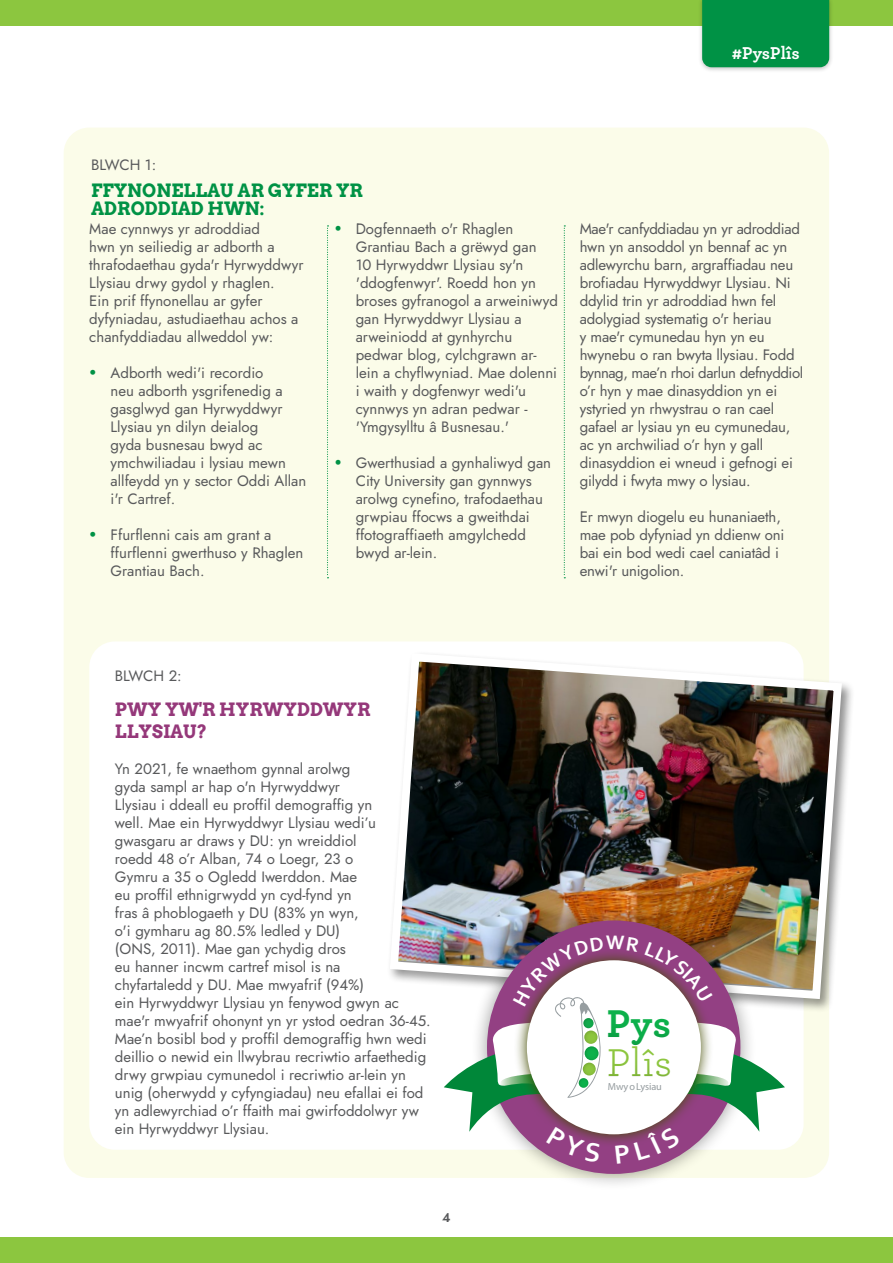
<style>
.page{position:relative;width:893px;height:1263px;background:#fff}
.page>*{position:absolute;margin:0;border:0;box-sizing:border-box;transform-origin:0 0}
.t1{font:40.65px "Archer Pro";color:#8dc63f}
.t2{font:700 40.65px "Archer Pro";color:#0db14b}
.t3{font:700 18px/18px "Arvo";color:#009245}
.t4{font:700 18px/22.5px "Arvo";color:#95387a}
.t5{font:700 18px "Archer Pro";color:#fff}
.t6{font:15px/18px "Jost";color:#58595b}
.t7{font:600 12.75px "Jost";color:#58595b}
.t8{font:500 10.2px "Sweet Sans Pro";letter-spacing:-.015em;color:#969da0}
.s1{font-family:"Arvo";font-weight:700;color:#009245}
</style>
<div class="page">
<div style="left:0;top:0;width:893px;height:26px;background:#8cc63f"></div>
<div style="left:0;top:1237px;width:893px;height:26px;background:#8cc63f"></div>
<div style="left:698px;top:0;width:136px;height:73px;background:#000;opacity:.24"></div>
<div style="left:702px;top:0;width:127px;height:67px;background:#009245"></div>
<div style="left:64px;top:128px;width:765px;height:1050px;background:#fbfce9;border-radius:26px"></div>
<div style="left:89px;top:641px;width:715px;height:509px;background:#fff;border-radius:26px"></div>
<div style="left:387px;top:650px;width:469px;height:363px;background:#000;opacity:.45"></div>
<img style="left:387px;top:649px;width:459px;height:354px">
<svg style="left:327px;top:225px;width:1px;height:353px"></svg>
<svg style="left:564px;top:225px;width:1px;height:353px"></svg>
<div style="left:470px;top:904px;width:287px;height:287px;background:#000;opacity:.4"></div>
<div style="left:487px;top:920px;width:253px;height:254px;background:#934083;border-radius:50%"></div>
<svg style="left:444px;top:936px;width:341px;height:227px"></svg>
<p class="t5" style="left:732px;top:38px;width:69px">#PysPlîs</p>
<p class="t6" style="left:91px;top:156px;width:66px">BLWCH 1:</p>
<p class="t3" style="left:91px;top:181px;width:273px">FFYNONELLAU AR GYFER YR<br>ADRODDIAD HWN:</p>
<p class="t6" style="left:89px;top:220px;width:216px">Mae cynnwys yr adroddiad<br>hwn yn seiliedig ar adborth a thrafodaethau gyda'r Hyrwyddwyr<br>Llysiau drwy gydol y rhaglen.<br>Ein prif ffynonellau ar gyfer dyfyniadau, astudiaethau achos a chanfyddiadau allweddol yw:</p>
<p class="t6" style="left:111px;top:364px;width:197px;text-indent:-21px"><span class="s1">•</span> Adborth wedi'i recordio<br>neu adborth ysgrifenedig a gasglwyd gan Hyrwyddwyr<br>Llysiau yn dilyn deialog<br>gyda busnesau bwyd ac ymchwiliadau i lysiau mewn allfeydd yn y sector Oddi Allan i'r Cartref.</p>
<p class="t6" style="left:111px;top:526px;width:194px;text-indent:-21px"><span class="s1">•</span> Ffurflenni cais am grant a ffurflenni gwerthuso y Rhaglen<br>Grantiau Bach.</p>
<p class="t6" style="left:356px;top:220px;width:204px;text-indent:-21px"><span class="s1">•</span> Dogfennaeth o'r Rhaglen<br>Grantiau Bach a grëwyd gan<br>10 Hyrwyddwr Llysiau sy'n 'ddogfenwyr'. Roedd hon yn broses gyfranogol a arweiniwyd gan Hyrwyddwyr Llysiau a arweiniodd at gynhyrchu pedwar blog, cylchgrawn ar&shy;lein a chyflwyniad. Mae dolenni i waith y dogfenwyr wedi'u cynnwys yn adran pedwar - 'Ymgysylltu â Busnesau.'</p>
<p class="t6" style="left:356px;top:454px;width:197px;text-indent:-21px"><span class="s1">•</span> Gwerthusiad a gynhaliwyd gan<br>City University gan gynnwys arolwg cynefino, trafodaethau grwpiau ffocws a gweithdai ffotograffiaeth amgylchedd bwyd ar-lein.</p>
<p class="t6" style="left:580px;top:220px;width:225px">Mae'r canfyddiadau yn yr adroddiad hwn yn ansoddol yn bennaf ac yn adlewyrchu barn, argraffiadau neu brofiadau Hyrwyddwyr Llysiau. Ni ddylid trin yr adroddiad hwn fel adolygiad systematig o'r heriau<br>y mae'r cymunedau hyn yn eu hwynebu o ran bwyta llysiau. Fodd bynnag, mae’n rhoi darlun defnyddiol o’r hyn y mae dinasyddion yn ei ystyried yn rhwystrau o ran cael gafael ar lysiau yn eu cymunedau, ac yn archwiliad o’r hyn y gall dinasyddion ei wneud i gefnogi ei gilydd i fwyta mwy o lysiau.</p>
<p class="t6" style="left:580px;top:508px;width:206px">Er mwyn diogelu eu hunaniaeth, mae pob dyfyniad yn ddienw oni bai ein bod wedi cael caniatâd i enwi'r unigolion.</p>
<p class="t6" style="left:115px;top:666px;width:68px">BLWCH 2:</p>
<p class="t4" style="left:115px;top:698px;width:257px">PWY YW'R HYRWYDDWYR<br>LLYSIAU?</p>
<p class="t6" style="left:115px;top:760px;width:317px">Yn 2021, fe wnaethom gynnal arolwg<br>gyda sampl ar hap o'n Hyrwyddwyr<br>Llysiau i ddeall eu proffil demograffig yn<br>well. Mae ein Hyrwyddwyr Llysiau wedi’u gwasgaru ar draws y DU: yn wreiddiol<br>roedd 48 o’r Alban, 74 o Loegr, 23 o<br>Gymru a 35 o Ogledd Iwerddon. Mae<br>eu proffil ethnigrwydd yn cyd-fynd yn<br>fras â phoblogaeth y DU (83% yn wyn,<br>o'i gymharu ag 80.5% ledled y DU)<br>(ONS, 2011). Mae gan ychydig dros<br>eu hanner incwm cartref misol is na<br>chyfartaledd y DU. Mae mwyafrif (94%)<br>ein Hyrwyddwyr Llysiau yn fenywod gwyn ac mae'r mwyafrif ohonynt yn yr ystod oedran 36-45.<br>Mae’n bosibl bod y proffil demograffig hwn wedi deillio o newid ein llwybrau recriwtio arfaethedig drwy grwpiau cymunedol i recriwtio ar-lein yn unig (oherwydd y cyfyngiadau) neu efallai ei fod yn adlewyrchiad o’r ffaith mai gwirfoddolwyr yw ein Hyrwyddwyr Llysiau.</p>
<p class="t7" style="left:442px;top:1209px;width:10px">4</p>
<h1 class="t2" style="left:606px;top:991px;width:66px">Pys</h1>
<h1 class="t1" style="left:606px;top:1035px;width:67px">Plîs</h1>
<p class="t8" style="left:608px;top:1080px;width:55px">MwyoLysiau</p>
</div>
